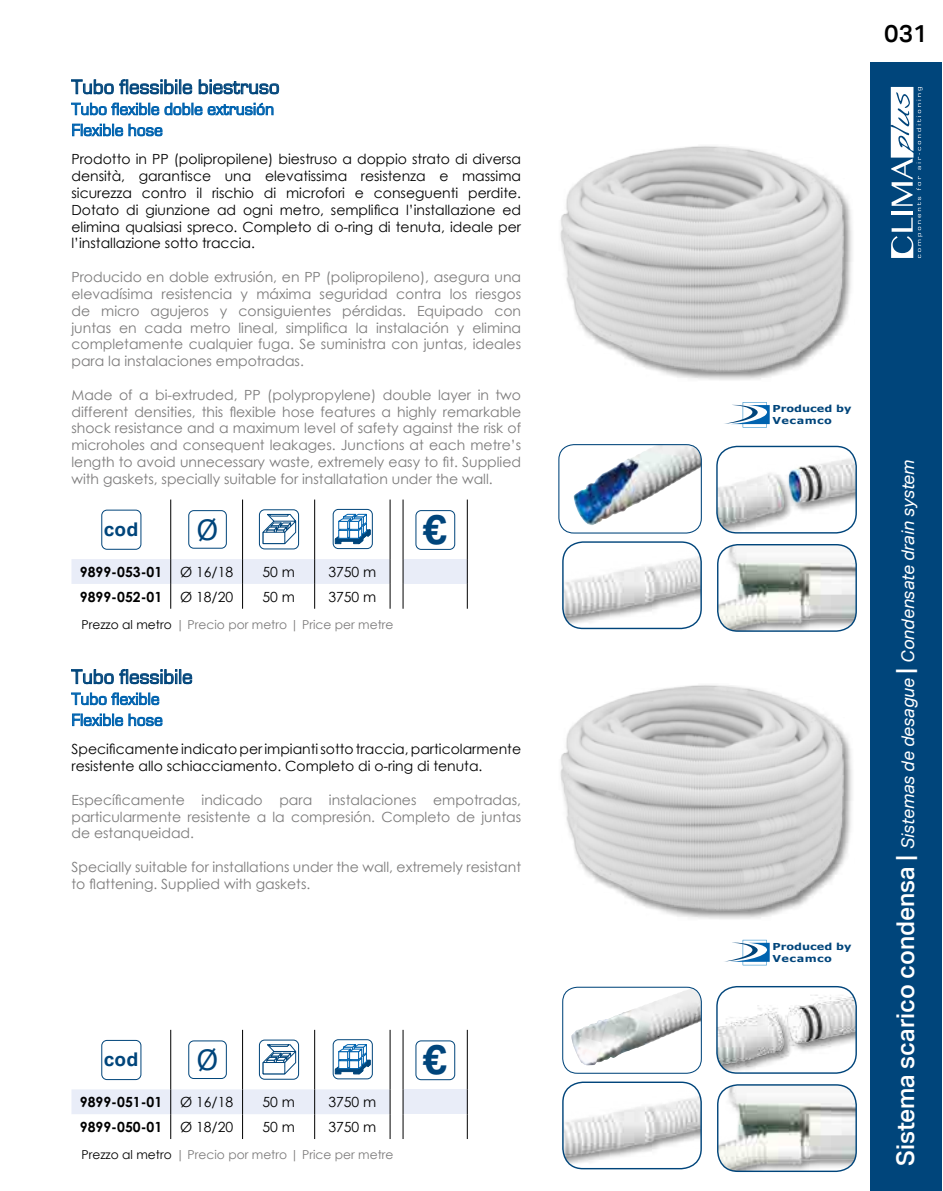
<style>
.page{position:relative;width:943px;height:1191px;background:#fff}
.page>*{position:absolute;margin:0;border:0;box-sizing:border-box;transform-origin:0 0}
.t1{font:700 41.3px "Aktiv Grotesk";color:#00457b}
.t2{font:28.7px "Aktiv Grotesk";color:#00457b}
.t3{font:500 24.5px "Aktiv Grotesk";color:#000}
.t4{font:21px "Eurostile";color:#00457b}
.t5{font:700 19.07px "Aktiv Grotesk";color:#00457b}
.t6{font:17.5px/21px "Eurostile";color:#0063af}
.t7{font:italic 17.5px "Aktiv Grotesk";color:#fff}
.t8{font:14px/16.8px "Century Gothic";color:#7c7b7b;text-align:justify}
.t9{font:14px/16.8px "Century Gothic";color:#000;text-align:justify}
.t10{font:700 14px "Century Gothic";color:#000}
.t11{font:12.25px "Century Gothic";color:#7c7b7b}
.t12{font:700 9.62px/11.5px "Verdana";color:#00457b;scale:1.18 1}
.s1{color:#000}
.s2{font-weight:500;font-style:normal;font-size:24.5px}
</style>
<div class="page">
<div style="left:403px;top:559px;width:64px;height:25px;background:#e9edf8"></div>
<hr style="left:403px;top:499px;width:1px;height:60px;background:#000">
<hr style="left:467px;top:499px;width:1px;height:60px;background:#000">
<svg style="left:403px;top:559px;width:1px;height:50px"></svg>
<svg style="left:467px;top:559px;width:1px;height:50px"></svg>
<div style="left:415px;top:510px;width:40px;height:40px;border:1px solid #00457b;border-radius:5px"></div>
<div style="left:403px;top:1089px;width:64px;height:25px;background:#e9edf8"></div>
<hr style="left:403px;top:1029px;width:1px;height:60px;background:#000">
<hr style="left:467px;top:1029px;width:1px;height:60px;background:#000">
<svg style="left:403px;top:1089px;width:1px;height:50px"></svg>
<svg style="left:467px;top:1089px;width:1px;height:50px"></svg>
<div style="left:415px;top:1040px;width:40px;height:40px;border:1px solid #00457b;border-radius:5px"></div>
<img style="left:717px;top:446px;width:139px;height:87px">
<div style="left:716px;top:446px;width:140px;height:87px;border:1px solid #00457b;border-radius:20px"></div>
<img style="left:717px;top:986px;width:139px;height:87px">
<div style="left:716px;top:986px;width:140px;height:87px;border:1px solid #00457b;border-radius:20px"></div>
<img style="left:573px;top:444px;width:128px;height:81px">
<div style="left:558px;top:444px;width:144px;height:89px;border:1px solid #00457b;border-radius:15px"></div>
<img style="left:564px;top:543px;width:137px;height:85px">
<div style="left:562px;top:541px;width:140px;height:88px;border:1px solid #00457b;border-radius:20px"></div>
<img style="left:564px;top:1083px;width:137px;height:85px">
<div style="left:562px;top:1081px;width:140px;height:88px;border:1px solid #00457b;border-radius:20px"></div>
<img style="left:717px;top:545px;width:139px;height:86px">
<div style="left:717px;top:544px;width:139px;height:88px;border:1px solid #00457b;border-radius:20px"></div>
<img style="left:717px;top:1085px;width:139px;height:86px">
<div style="left:717px;top:1084px;width:139px;height:88px;border:1px solid #00457b;border-radius:20px"></div>
<hr style="left:170px;top:499px;width:1px;height:60px;background:#000">
<hr style="left:242px;top:499px;width:1px;height:60px;background:#000">
<hr style="left:314px;top:499px;width:1px;height:60px;background:#000">
<hr style="left:390px;top:499px;width:1px;height:60px;background:#000">
<svg style="left:71px;top:559px;width:320px;height:50px"></svg>
<div style="left:101px;top:510px;width:40px;height:39px;border:1px solid #00457b;border-radius:5px"></div>
<div style="left:188px;top:510px;width:39px;height:38px;border:1px solid #00457b;border-radius:5px"></div>
<svg style="left:259px;top:510px;width:39px;height:39px"></svg>
<div style="left:259px;top:509px;width:40px;height:40px;border:1px solid #00457b;border-radius:5px"></div>
<svg style="left:261px;top:514px;width:35px;height:30px"></svg>
<div style="left:263px;top:532px;width:22px;height:12px;background:#fff;border:1px solid #00457b"></div>
<svg style="left:333px;top:509px;width:39px;height:39px"></svg>
<div style="left:333px;top:509px;width:39px;height:40px;border:1px solid #00457b;border-radius:5px"></div>
<svg style="left:335px;top:514px;width:36px;height:30px"></svg>
<hr style="left:170px;top:1029px;width:1px;height:60px;background:#000">
<hr style="left:242px;top:1029px;width:1px;height:60px;background:#000">
<hr style="left:314px;top:1029px;width:1px;height:60px;background:#000">
<hr style="left:390px;top:1029px;width:1px;height:60px;background:#000">
<svg style="left:71px;top:1089px;width:320px;height:50px"></svg>
<div style="left:101px;top:1040px;width:40px;height:40px;border:1px solid #00457b;border-radius:5px"></div>
<div style="left:188px;top:1040px;width:39px;height:38px;border:1px solid #00457b;border-radius:5px"></div>
<svg style="left:259px;top:1040px;width:39px;height:39px"></svg>
<div style="left:259px;top:1039px;width:40px;height:40px;border:1px solid #00457b;border-radius:5px"></div>
<svg style="left:261px;top:1044px;width:35px;height:30px"></svg>
<div style="left:263px;top:1062px;width:22px;height:12px;background:#fff;border:1px solid #00457b"></div>
<div style="left:333px;top:1039px;width:39px;height:40px;border:1px solid #00457b;border-radius:5px"></div>
<svg style="left:335px;top:1044px;width:36px;height:30px"></svg>
<svg style="left:724px;top:402px;width:45px;height:25px"></svg>
<svg style="left:724px;top:940px;width:45px;height:25px"></svg>
<img style="left:571px;top:988px;width:129px;height:77px">
<div style="left:562px;top:986px;width:140px;height:87px;border:1px solid #00457b;border-radius:15px"></div>
<img style="left:560px;top:146px;width:292px;height:234px">
<img style="left:560px;top:685px;width:292px;height:234px">
<svg style="left:71px;top:79px;width:208px;height:16px"></svg>
<svg style="left:71px;top:102px;width:203px;height:14px"></svg>
<svg style="left:72px;top:123px;width:91px;height:14px"></svg>
<svg style="left:71px;top:669px;width:122px;height:16px"></svg>
<svg style="left:71px;top:692px;width:89px;height:13px"></svg>
<svg style="left:72px;top:713px;width:91px;height:13px"></svg>
<div style="left:870px;top:62px;width:72px;height:1129px;background:#00457b"></div>
<svg style="left:890px;top:87px;width:32px;height:171px"></svg>
<h3 class="t4" style="left:71px;top:77px;width:210px">Tubo flessibile biestruso</h3>
<p class="t6" style="left:71px;top:99px;width:204px">Tubo flexible doble extrusión<br>Flexible hose</p>
<p class="t9" style="left:71px;top:150px;width:451px">Prodotto in PP (polipropilene) biestruso a doppio strato di diversa densità, garantisce una elevatissima resistenza e massima sicurezza contro il rischio di microfori e conseguenti perdite.<br>Dotato di giunzione ad ogni metro, semplifica l’installazione ed elimina qualsiasi spreco. Completo di o-ring di tenuta, ideale per l’installazione sotto traccia.</p>
<p class="t8" style="left:71px;top:268px;width:451px">Producido en doble extrusión, en PP (polipropileno), asegura una elevadísima resistencia y máxima seguridad contra los riesgos de micro agujeros y consiguientes pérdidas. Equipado con juntas en cada metro lineal, simplifica la instalación y elimina completamente cualquier fuga. Se suministra con juntas, ideales para la instalaciones empotradas.</p>
<p class="t8" style="left:71px;top:386px;width:451px">Made of a bi-extruded, PP (polypropylene) double layer in two different densities, this flexible hose features a highly remarkable shock resistance and a maximum level of safety against the risk of microholes and consequent leakages. Junctions at each metre’s length to avoid unnecessary waste, extremely easy to fit. Supplied with gaskets, specially suitable for installatation under the wall.</p>
<h3 class="t5" style="left:104px;top:517px;width:36px">cod</h3>
<h2 class="t2" style="left:196px;top:513px;width:23px">Ø</h2>
<p class="t10" style="left:80px;top:562px;width:84px">9899-053-01</p>
<p class="t9" style="left:180px;top:563px;width:55px">Ø 16/18</p>
<p class="t9" style="left:262px;top:563px;width:34px">50 m</p>
<p class="t9" style="left:328px;top:563px;width:50px">3750 m</p>
<p class="t10" style="left:80px;top:587px;width:84px">9899-052-01</p>
<p class="t9" style="left:180px;top:587px;width:55px">Ø 18/20</p>
<p class="t9" style="left:262px;top:587px;width:34px">50 m</p>
<p class="t9" style="left:328px;top:587px;width:50px">3750 m</p>
<p class="t11" style="left:81px;top:616px;width:313px"><span class="s1">Prezzo al metro</span> | Precio por metro | Price per metre</p>
<h3 class="t4" style="left:71px;top:667px;width:123px">Tubo flessibile</h3>
<p class="t6" style="left:71px;top:689px;width:93px">Tubo flexible<br>Flexible hose</p>
<h1 class="t1" style="left:422px;top:504px;width:26px">€</h1>
<p class="t9" style="left:71px;top:740px;width:451px">Specificamente indicato per impianti sotto traccia, particolarmente resistente allo schiacciamento. Completo di o-ring di tenuta.</p>
<p class="t8" style="left:71px;top:791px;width:451px">Específicamente indicado para instalaciones empotradas, particularmente resistente a la compresión. Completo de juntas de estanqueidad.</p>
<p class="t8" style="left:71px;top:858px;width:451px">Specially suitable for installations under the wall, extremely resistant to flattening. Supplied with gaskets.</p>
<h3 class="t5" style="left:104px;top:1047px;width:36px">cod</h3>
<h2 class="t2" style="left:196px;top:1043px;width:23px">Ø</h2>
<p class="t10" style="left:80px;top:1093px;width:84px">9899-051-01</p>
<p class="t9" style="left:180px;top:1093px;width:55px">Ø 16/18</p>
<p class="t9" style="left:262px;top:1093px;width:34px">50 m</p>
<p class="t9" style="left:328px;top:1093px;width:50px">3750 m</p>
<p class="t10" style="left:80px;top:1117px;width:84px">9899-050-01</p>
<p class="t9" style="left:180px;top:1118px;width:55px">Ø 18/20</p>
<p class="t9" style="left:262px;top:1118px;width:34px">50 m</p>
<p class="t9" style="left:328px;top:1118px;width:50px">3750 m</p>
<p class="t11" style="left:81px;top:1146px;width:313px"><span class="s1">Prezzo al metro</span> | Precio por metro | Price per metre</p>
<h1 class="t1" style="left:422px;top:1034px;width:26px">€</h1>
<h3 class="t3" style="left:884px;top:20px;width:45px">031</h3>
<p class="t12" style="left:772px;top:403px;width:68px">Produced by<br>Vecamco</p>
<p class="t12" style="left:772px;top:941px;width:68px">Produced by<br>Vecamco</p>
<p class="t7" style="left:898px;top:1166px;width:708px;rotate:-90deg"><span class="s2">Sistema scarico condensa |</span> Sistemas de desague <span class="s2">|</span> Condensate drain system</p>
</div>
